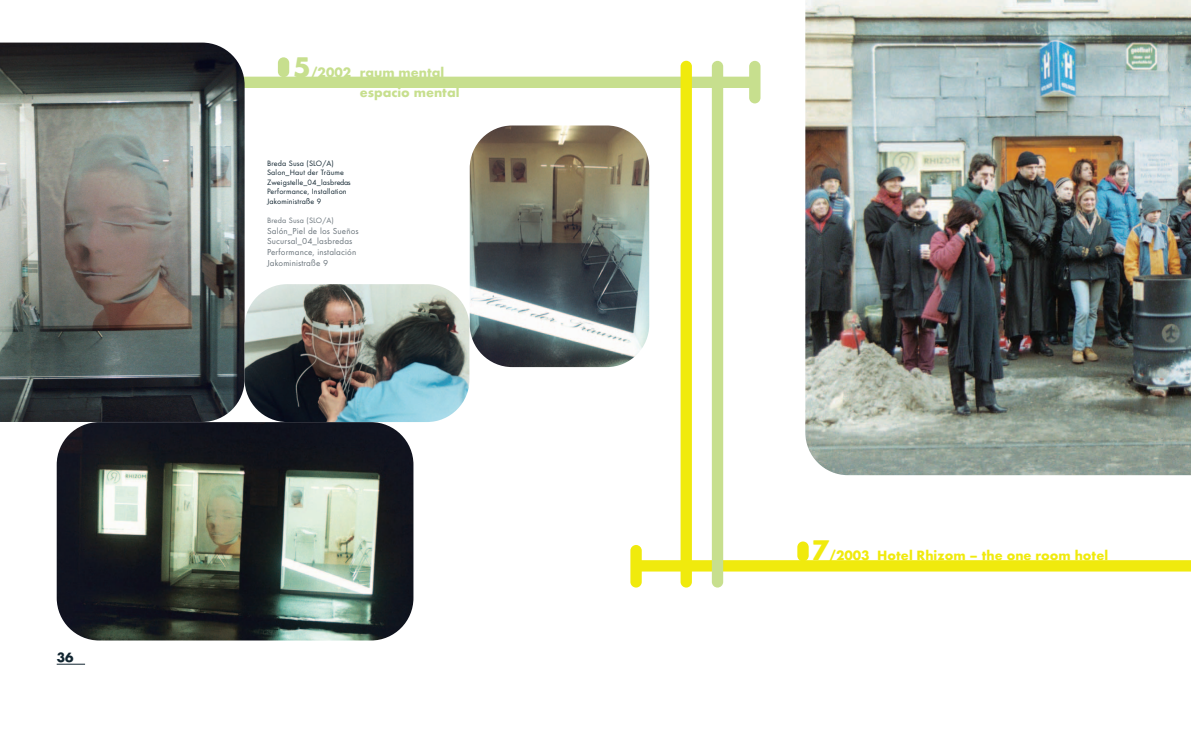
<style>
.page{position:relative;width:1191px;height:738px;background:#fff}
.page>*{position:absolute;margin:0;border:0;box-sizing:border-box;transform-origin:0 0}
.t1{font:14px "Futura T Bold Ro 1";color:#f0ea0d}
.t2{font:14px/20px "Futura T Bold Ro 1";color:#c7df8e}
.t3{font:14px "Futura T Bold Ro 1";color:#112530}
.t4{font:9px/10.8px "Futura T Book Ro 1";letter-spacing:.015em;color:#6a747b}
.t5{font:8px/9.6px "Futura T Book Ro 1";letter-spacing:.015em;color:#112530}
.t6{font:8px "Futura T Book Ro 1";letter-spacing:.015em;color:#6a747b}
.s1{font-size:29.5px}
</style>
<div class="page">
<div style="left:797px;top:541px;width:11px;height:20px;background:#f0ea0d;border-radius:6px"></div>
<div style="left:0;top:77px;width:753px;height:11px;background:#c7df8e"></div>
<div style="left:635px;top:559px;width:555px;height:12px;background:#f0ea0d"></div>
<img style="left:0;top:43px;width:245px;height:378px">
<img style="left:805px;top:0;width:385px;height:475px">
<img style="left:57px;top:422px;width:356px;height:218px;border-radius:43px">
<img style="left:245px;top:284px;width:224px;height:137px;border-radius:43px">
<img style="left:470px;top:125px;width:179px;height:242px;border-radius:43px">
<svg style="left:57px;top:663px;width:28px;height:1px"></svg>
<div style="left:278px;top:57px;width:11px;height:20px;background:#c7df8e;border-radius:6px"></div>
<div style="left:749px;top:61px;width:11px;height:42px;background:#c7df8e;border-radius:6px"></div>
<div style="left:712px;top:61px;width:11px;height:526px;background:#c7df8e;border-radius:6px"></div>
<div style="left:630px;top:544px;width:12px;height:43px;background:#f0ea0d;border-radius:6px"></div>
<div style="left:680px;top:61px;width:12px;height:526px;background:#f0ea0d;border-radius:6px"></div>
<h1 class="t3" style="left:57px;top:651px;width:18px">36</h1>
<h1 class="t2" style="left:293px;top:63px;width:60px"><span class="s1">5</span>/2002</h1>
<h1 class="t2" style="left:360px;top:63px;width:101px">raum mental espacio mental</h1>
<p class="t5" style="left:267px;top:158px;width:85px">Breda Susa (SLO/A)<br>Salon_Haut der Träume<br>Zweigstelle_04_lasbredas<br>Performance, Installation<br>Jakoministraße 9</p>
<p class="t6" style="left:267px;top:217px;width:68px">Breda Susa (SLO/A)</p>
<p class="t4" style="left:267px;top:225px;width:93px">Salón_Piel de los Sueños<br>Sucursal_04_lasbredas<br>Performance, instalación<br>Jakoministraße 9</p>
<h1 class="t1" style="left:811px;top:549px;width:298px"><span class="s1">7</span>/2003 Hotel Rhizom – the one room hotel</h1>
</div>
